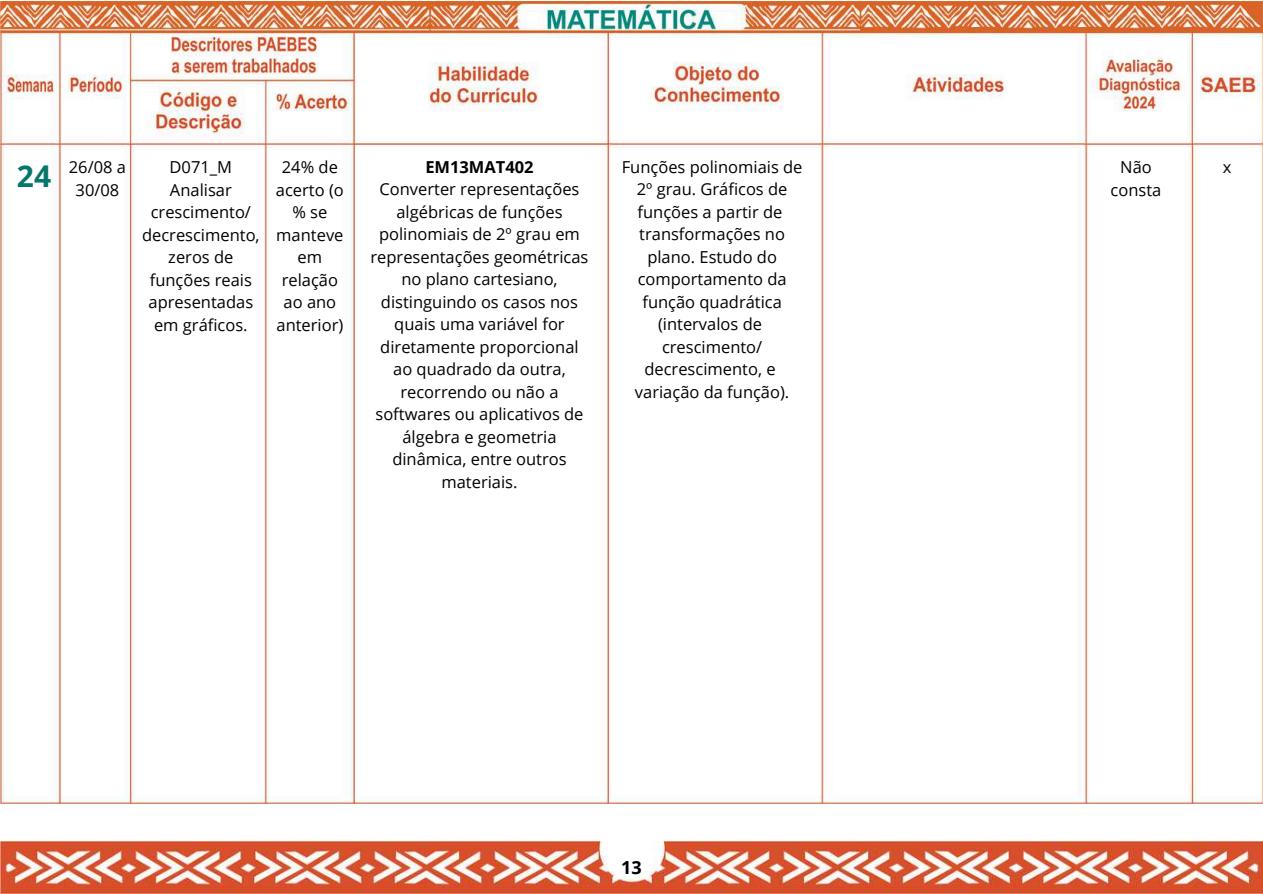
<style>
.page{position:relative;width:1263px;height:894px;background:#fff}
.page>*{position:absolute;margin:0;border:0;box-sizing:border-box;transform-origin:0 0}
.t1{font:700 30px "Open Sans";color:#05766b}
.t2{font:700 18px "Open Sans";color:#000}
.t3{font:16.5px/22.5px "Open Sans";color:#000;text-align:center}
.t4{font:700 16.5px "Open Sans";color:#000}
</style>
<div class="page">
<img style="left:0;top:841px;width:1263px;height:52px">
<img style="left:0;top:1px;width:1263px;height:802px">
<h1 class="t1" style="left:17px;top:154px;width:36px">24</h1>
<p class="t3" style="left:622px;top:155px;width:182px">Funções polinomiais de<br>2º grau. Gráficos de funções a partir de transformações no plano. Estudo do comportamento da função quadrática (intervalos de crescimento/ decrescimento, e variação da função).</p>
<p class="t3" style="left:1111px;top:155px;width:52px">Não consta</p>
<p class="t3" style="left:142px;top:155px;width:119px">D071_M<br>Analisar crescimento/ decrescimento, zeros de funções reais apresentadas em gráficos.</p>
<p class="t3" style="left:276px;top:155px;width:69px">24% de acerto (o % se manteve em relação ao ano anterior)</p>
<p class="t4" style="left:425px;top:155px;width:110px">EM13MAT402</p>
<p class="t3" style="left:69px;top:155px;width:59px">26/08 a</p>
<p class="t3" style="left:1223px;top:155px;width:10px">x</p>
<p class="t3" style="left:76px;top:178px;width:45px">30/08</p>
<p class="t3" style="left:371px;top:177px;width:219px">Converter representações algébricas de funções polinomiais de 2º grau em representações geométricas no plano cartesiano, distinguindo os casos nos quais uma variável for diretamente proporcional ao quadrado da outra, recorrendo ou não a softwares ou aplicativos de álgebra e geometria dinâmica, entre outros materiais.</p>
<p class="t2" style="left:621px;top:854px;width:22px">13</p>
</div>
